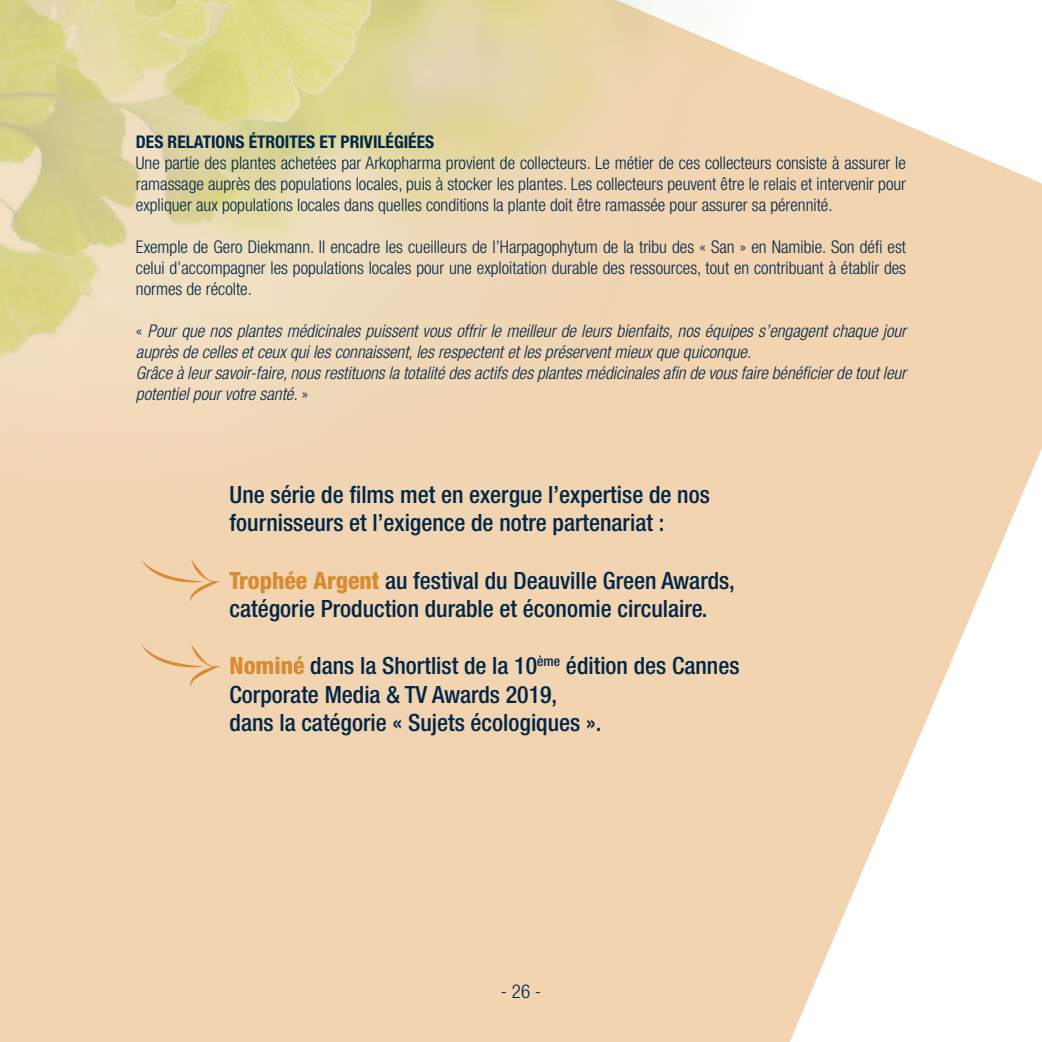
<style>
.page{position:relative;width:1042px;height:1042px;background:#fff}
.page>*{position:absolute;margin:0;border:0;box-sizing:border-box;transform-origin:0 0}
.t1{font:500 condensed 23.8px/28.5px "Helvetica Neue LT Std";color:#002648}
.t2{font:300 condensed 19.07px "Helvetica Neue LT Std";color:#002648}
.t3{font:300 condensed 17.5px/21px "Helvetica Neue LT Std";color:#002648;text-align:justify}
.t4{font:italic 300 condensed 17.5px/21px "Helvetica Neue LT Std";color:#002648}
.t5{font:700 condensed 17.5px "Helvetica Neue LT Std";color:#002648}
.s1{font-style:normal}
.s2{font-weight:800;color:#d78b32}
</style>
<div class="page">
<img style="left:0;top:0;width:1042px;height:1042px">
<svg style="left:142px;top:559px;width:79px;height:42px;background:#efcda5"></svg>
<svg style="left:142px;top:644px;width:79px;height:42px;background:#efcda5"></svg>
<p class="t5" style="left:136px;top:132px;width:300px">DES RELATIONS ÉTROITES ET PRIVILÉGIÉES</p>
<p class="t3" style="left:136px;top:153px;width:772px">Une partie des plantes achetées par Arkopharma provient de collecteurs. Le métier de ces collecteurs consiste à assurer le ramassage auprès des populations locales, puis à stocker les plantes. Les collecteurs peuvent être le relais et intervenir pour expliquer aux populations locales dans quelles conditions la plante doit être ramassée pour assurer sa pérennité.</p>
<p class="t3" style="left:136px;top:237px;width:771px">Exemple de Gero Diekmann. Il encadre les cueilleurs de l’Harpagophytum de la tribu des « San » en Namibie. Son défi est celui d’accompagner les populations locales pour une exploitation durable des ressources, tout en contribuant à établir des normes de récolte.</p>
<p class="t4" style="left:136px;top:321px;width:772px"><span class="s1">«</span> Pour que nos plantes médicinales puissent vous offrir le meilleur de leurs bienfaits, nos équipes s’engagent chaque jour auprès de celles et ceux qui les connaissent, les respectent et les préservent mieux que quiconque.</p>
<p class="t4" style="left:136px;top:363px;width:772px">Grâce à leur savoir-faire, nous restituons la totalité des actifs des plantes médicinales afin de vous faire bénéficier de tout leur potentiel pour votre santé. <span class="s1">»</span></p>
<p class="t1" style="left:230px;top:480px;width:482px">Une série de films met en exergue l’expertise de nos fournisseurs et l’exigence de notre partenariat :</p>
<p class="t1" style="left:230px;top:565px;width:507px"><span class="s2">Trophée Argent</span> au festival du Deauville Green Awards, catégorie Production durable et économie circulaire.</p>
<p class="t1" style="left:230px;top:651px;width:511px"><span class="s2">Nominé</span> dans la Shortlist de la 10<sup>ème</sup> édition des Cannes<br>Corporate Media &amp; TV Awards 2019,</p>
<p class="t1" style="left:230px;top:708px;width:373px">dans la catégorie « Sujets écologiques ».</p>
<p class="t2" style="left:501px;top:980px;width:42px">- 26 -</p>
</div>
